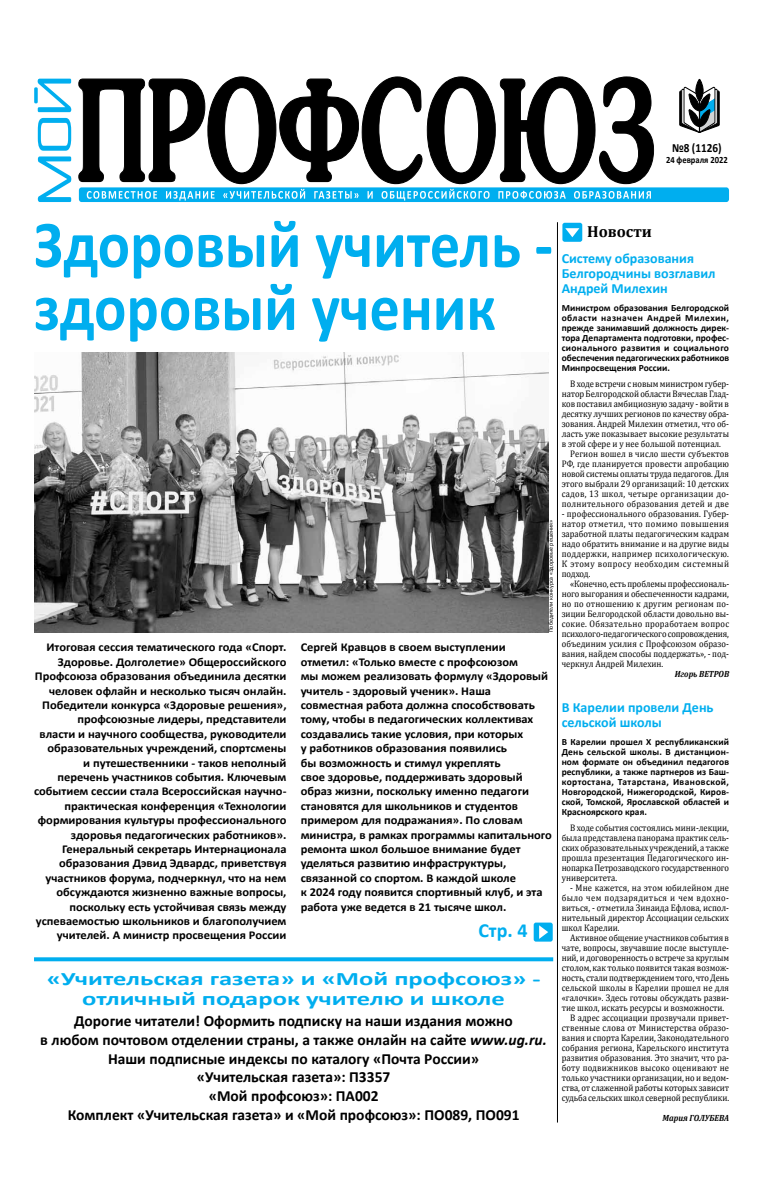
<style>
.page{position:relative;width:766px;height:1191px;background:#fff}
.page>*{position:absolute;margin:0;border:0;box-sizing:border-box;transform-origin:0 0}
.t1{font:700 67px/63px "Calibri";color:#00aeef;scale:.9 1}
.t2{font:700 20px "Calibri";color:#00aeef}
.t3{font:700 19px/20px "Calibri";color:#00aeef;text-align:center;scale:1.4 1}
.t4{font:700 16px "Cambria";color:#000}
.t5{font:700 15.5px/18.6px "Calibri";color:#000;text-align:center}
.t6{font:700 14px/15px "Calibri";color:#00aeef}
.t7{font:700 12.5px "Calibri";color:#000;scale:.9 1}
.t8{font:700 12px/14.4px "Calibri";color:#000;text-align:right;scale:1.04 1}
.t9{font:9.5px/10px "Cambria";color:#000;text-align:justify;scale:.9 1}
.t10{font:700 9.5px/10px "Calibri";color:#000;text-align:justify}
.t11{font:9.5px "Cambria";letter-spacing:.03em;color:#000;scale:.9 1}
.t12{font:9.5px "Cambria";letter-spacing:.025em;color:#000;scale:.9 1}
.t13{font:9.5px "Cambria";letter-spacing:.02em;color:#000;scale:.9 1}
.t14{font:700 9.5px "Calibri";color:#000;scale:.9 1}
.t15{font:italic 700 9px "Cambria";color:#000;scale:.9 1}
.t16{font:6px "Calibri";color:#000}
.s1{font-style:italic}
</style>
<div class="page">
<svg style="left:79px;top:77px;width:574px;height:107px"></svg>
<div style="left:79px;top:187px;width:649px;height:15px;background:#00aeef;border-radius:3px"></div>
<svg style="left:87px;top:189px;width:402px;height:12px"></svg>
<svg style="left:498px;top:191px;width:152px;height:8px"></svg>
<svg style="left:679px;top:78px;width:40px;height:55px"></svg>
<svg style="left:34px;top:79px;width:37px;height:123px"></svg>
<div style="left:562px;top:223px;width:20px;height:19px;background:#00aeef;border-radius:2px"></div>
<svg style="left:565px;top:228px;width:14px;height:9px"></svg>
<hr style="left:557px;top:222px;width:1px;height:900px;background:#000">
<img style="left:34px;top:352px;width:514px;height:280px">
<svg style="left:34px;top:957px;width:519px;height:4px;background:#13b4f0"></svg>
<div style="left:533px;top:922px;width:19px;height:19px;background:#00aeef;border-radius:2px"></div>
<svg style="left:539px;top:925px;width:9px;height:14px"></svg>
<h3 class="t7" style="left:671px;top:139px;width:57px">№8 (1126)</h3>
<p class="t14" style="left:666px;top:154px;width:70px">24 февраля 2022</p>
<h1 class="t1" style="left:34px;top:211px;width:578px">Здоровый учитель - здоровый ученик</h1>
<h3 class="t4" style="left:587px;top:220px;width:66px">Новости</h3>
<h3 class="t6" style="left:561px;top:250px;width:155px">Систему образования<br>Белгородчины возглавил<br>Андрей Милехин</h3>
<p class="t10" style="left:561px;top:303px;width:169px">Министром образования Белгородской области назначен Андрей Милехин, прежде занимавший должность дирек&shy;тора Департамента подготовки, профес&shy;сионального развития и социального обеспечения педагогических работников Минпросвещения России.</p>
<p class="t9" style="left:570px;top:378px;width:178px">В ходе встречи с новым министром губер-</p>
<p class="t9" style="left:561px;top:388px;width:187px">натор Белгородской области Вячеслав Глад-</p>
<p class="t9" style="left:561px;top:398px;width:187px">ков поставил амбициозную задачу - войти в</p>
<p class="t9" style="left:561px;top:408px;width:187px">десятку лучших регионов по качеству обра-</p>
<p class="t9" style="left:561px;top:418px;width:187px">зования. Андрей Милехин отметил, что об-</p>
<p class="t9" style="left:561px;top:428px;width:187px">ласть уже показывает высокие результаты</p>
<p class="t9" style="left:561px;top:438px;width:178px">в этой сфере и у нее большой потенциал.</p>
<p class="t9" style="left:570px;top:448px;width:178px">Регион вошел в число шести субъектов</p>
<p class="t9" style="left:561px;top:458px;width:187px">РФ, где планируется провести апробацию</p>
<p class="t9" style="left:561px;top:468px;width:187px">новой системы оплаты труда педагогов. Для</p>
<p class="t9" style="left:561px;top:478px;width:187px">этого выбрали 29 организаций: 10 детских</p>
<p class="t11" style="left:561px;top:488px;width:187px">садов, 13 школ, четыре организации до-</p>
<p class="t12" style="left:561px;top:498px;width:187px">полнительного образования детей и две</p>
<p class="t9" style="left:561px;top:508px;width:187px">- профессионального образования. Губер&shy;натор отметил, что помимо повышения заработной платы педагогическим кадрам надо обратить внимание и на другие виды поддержки, например психологическую.<br>К этому вопросу необходим системный подход.</p>
<p class="t9" style="left:561px;top:578px;width:187px;text-indent:9px">«Конечно, есть проблемы профессиональ&shy;ного выгорания и обеспеченности кадрами, но по отношению к другим регионам по&shy;зиции Белгородской области довольно вы&shy;сокие. Обязательно проработаем вопрос психолого-педагогического сопровождения, объединим усилия с Профсоюзом образо&shy;вания, найдем способы поддержать», - под&shy;черкнул Андрей Милехин.</p>
<p class="t15" style="left:674px;top:667px;width:62px">Игорь ВЕТРОВ</p>
<h3 class="t6" style="left:561px;top:699px;width:153px">В Карелии провели День сельской школы</h3>
<p class="t10" style="left:561px;top:736px;width:169px">В Карелии прошел X республиканский День сельской школы. В дистанцион&shy;ном формате он объединил педагогов республики, а также партнеров из Баш&shy;кортостана, Татарстана, Ивановской, Новгородской, Нижегородской, Киров&shy;ской, Томской, Ярославской областей и Красноярского края.</p>
<p class="t9" style="left:561px;top:822px;width:187px;text-indent:9px">В ходе события состоялись мини-лекции, была представлена панорама практик сель&shy;ских образовательных учреждений, а также прошла презентация Педагогического ин&shy;нопарка Петрозаводского государственного университета.</p>
<p class="t9" style="left:561px;top:882px;width:187px;text-indent:9px">- Мне кажется, на этом юбилейном дне было чем подзарядиться и чем вдохно&shy;виться, - отметила Зинаида Ефлова, испол&shy;нительный директор Ассоциации сельских школ Карелии.</p>
<p class="t9" style="left:570px;top:932px;width:178px">Активное общение участников события в</p>
<p class="t9" style="left:561px;top:942px;width:187px">чате, вопросы, звучавшие после выступле-</p>
<p class="t9" style="left:561px;top:952px;width:187px">ний, и договоренность о встрече за круглым</p>
<p class="t9" style="left:561px;top:962px;width:187px">столом, как только появится такая возмож-</p>
<p class="t9" style="left:561px;top:972px;width:187px">ность, стали подтверждением того, что День</p>
<p class="t9" style="left:561px;top:982px;width:187px">сельской школы в Карелии прошел не для</p>
<p class="t9" style="left:561px;top:992px;width:187px">«галочки». Здесь готовы обсуждать разви-</p>
<p class="t9" style="left:561px;top:1002px;width:182px">тие школ, искать ресурсы и возможности.</p>
<p class="t9" style="left:570px;top:1012px;width:178px">В адрес ассоциации прозвучали привет-</p>
<p class="t9" style="left:561px;top:1022px;width:187px">ственные слова от Министерства образо-</p>
<p class="t9" style="left:561px;top:1032px;width:187px">вания и спорта Карелии, Законодательного</p>
<p class="t9" style="left:561px;top:1042px;width:187px">собрания региона, Карельского института</p>
<p class="t9" style="left:561px;top:1052px;width:187px">развития образования. Это значит, что ра-</p>
<p class="t13" style="left:561px;top:1062px;width:187px">боту подвижников высоко оценивают не</p>
<p class="t9" style="left:561px;top:1072px;width:187px">только участники организации, но и ведом-</p>
<p class="t9" style="left:561px;top:1082px;width:187px">ства, от слаженной работы которых зависит</p>
<p class="t9" style="left:561px;top:1092px;width:187px">судьба сельских школ северной республики.</p>
<p class="t15" style="left:662px;top:1111px;width:75px">Мария ГОЛУБЕВА</p>
<p class="t16" style="left:546px;top:632px;width:114px;rotate:-90deg">Победители конкурса «Здоровые решения»</p>
<p class="t8" style="left:34px;top:640px;width:244px">Итоговая сессия тематического года «Спорт.<br>Здоровье. Долголетие» Общероссийского Профсоюза образования объединила десятки человек офлайн и несколько тысяч онлайн.<br>Победители конкурса «Здоровые решения», профсоюзные лидеры, представители<br>власти и научного сообщества, руководители образовательных учреждений, спортсмены<br>и путешественники - таков неполный перечень участников события. Ключевым событием сессии стала Всероссийская научно&shy;практическая конференция «Технологии формирования культуры профессионального здоровья педагогических работников».<br>Генеральный секретарь Интернационала образования Дэвид Эдвардс, приветствуя участников форума, подчеркнул, что на нем обсуждаются жизненно важные вопросы, поскольку есть устойчивая связь между успеваемостью школьников и благополучием учителей. А министр просвещения России</p>
<p class="t8" style="left:300px;top:640px;width:243px;text-align:left">Сергей Кравцов в своем выступлении отметил: «Только вместе с профсоюзом<br>мы можем реализовать формулу «Здоровый учитель - здоровый ученик». Наша совместная работа должна способствовать тому, чтобы в педагогических коллективах создавались такие условия, при которых<br>у работников образования появились<br>бы возможность и стимул укреплять<br>свое здоровье, поддерживать здоровый образ жизни, поскольку именно педагоги становятся для школьников и студентов примером для подражания». По словам министра, в рамках программы капитального ремонта школ большое внимание будет уделяться развитию инфраструктуры, связанной со спортом. В каждой школе<br>к 2024 году появится спортивный клуб, и эта работа уже ведется в 21 тысяче школ.</p>
<h2 class="t2" style="left:478px;top:916px;width:51px">Стр. 4</h2>
<h3 class="t3" style="left:47px;top:968px;width:354px">«Учительская газета» и «Мой профсоюз» - отличный подарок учителю и школе</h3>
<p class="t5" style="left:40px;top:1011px;width:508px">Дорогие читатели! Оформить подписку на наши издания можно<br>в любом почтовом отделении страны, а также онлайн на сайте <span class="s1">www.ug.ru.<br></span>Наши подписные индексы по каталогу «Почта России»<br>«Учительская газета»: П3357<br>«Мой профсоюз»: ПА002<br>Комплект «Учительская газета» и «Мой профсоюз»: ПО089, ПО091</p>
</div>
